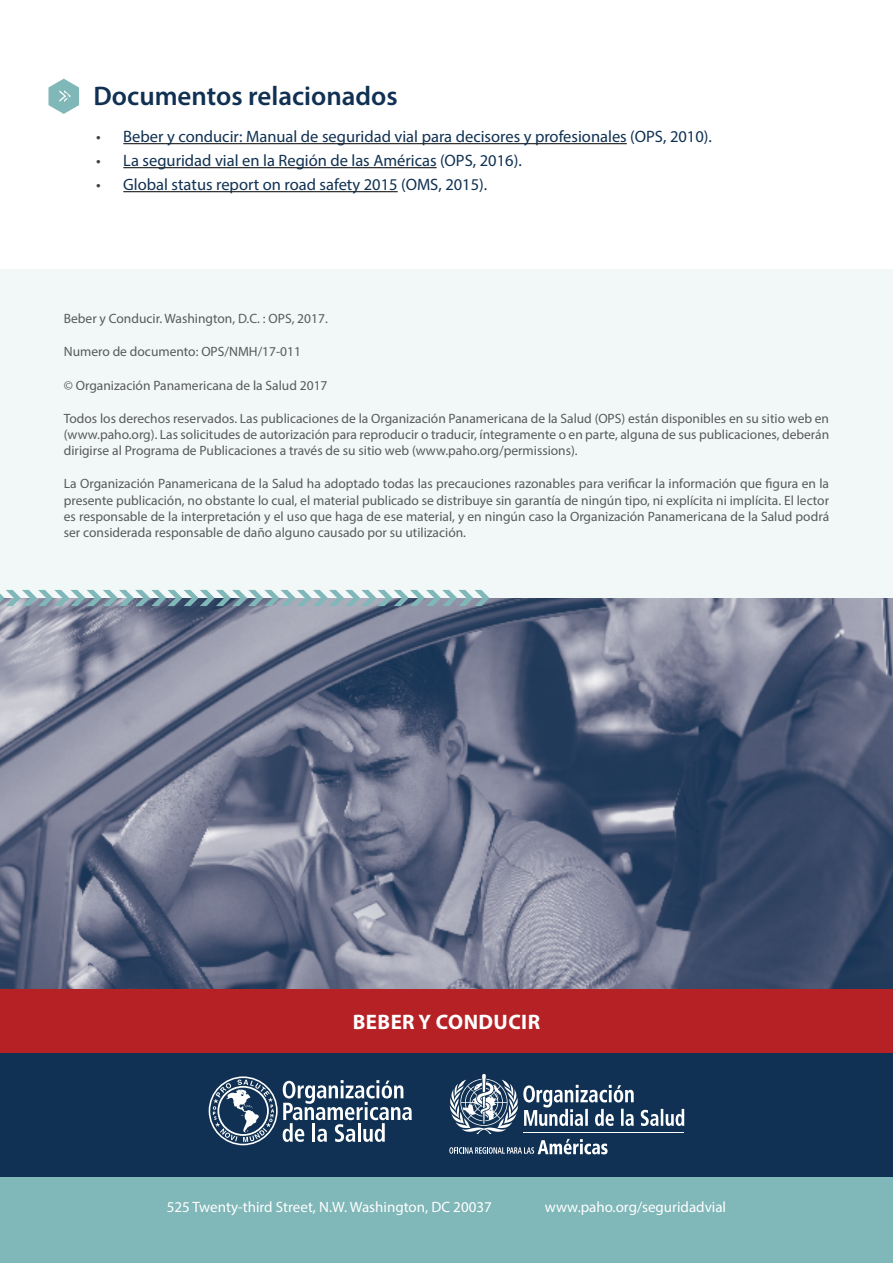
<style>
.page{position:relative;width:893px;height:1263px;background:#fff}
.page>*{position:absolute;margin:0;border:0;box-sizing:border-box;transform-origin:0 0}
.t1{font:600 27px "Myriad Pro";color:#103153}
.t2{font:700 21px "Myriad Pro";letter-spacing:.02em;color:#fff}
.t3{font:16.5px "Myriad Pro";color:#103153}
.t4{font:15px "Myriad Pro";color:#fff}
.t5{font:13.5px/16.2px "Myriad Pro";color:#58595b;text-align:justify}
.s1{color:#80b7b9}
.s2{color:#414042}
</style>
<div class="page">
<div style="left:0;top:270px;width:893px;height:328px;background:#f2f7f8"></div>
<img style="left:0;top:598px;width:893px;height:391px">
<svg style="left:0;top:590px;width:489px;height:16px"></svg>
<div style="left:0;top:989px;width:893px;height:189px;background:#103153"></div>
<div style="left:0;top:1178px;width:893px;height:85px;background:#80b7b9"></div>
<div style="left:0;top:989px;width:893px;height:64px;background:#b62126"></div>
<svg style="left:209px;top:1076px;width:203px;height:69px"></svg>
<svg style="left:449px;top:1074px;width:235px;height:80px"></svg>
<svg style="left:49px;top:79px;width:30px;height:35px"></svg>
<hr style="left:123px;top:143px;width:504px;height:1px;background:#000">
<hr style="left:123px;top:167px;width:314px;height:1px;background:#000">
<hr style="left:123px;top:191px;width:275px;height:1px;background:#000">
<h1 class="t1" style="left:64px;top:79px;width:335px"><span class="s1">»</span> Documentos relacionados</h1>
<p class="t3" style="left:96px;top:126px;width:617px"><span class="s2">•</span> Beber y conducir: Manual de seguridad vial para decisores y profesionales (OPS, 2010).</p>
<p class="t3" style="left:96px;top:150px;width:427px"><span class="s2">•</span> La seguridad vial en la Región de las Américas (OPS, 2016).</p>
<p class="t3" style="left:96px;top:174px;width:392px"><span class="s2">•</span> Global status report on road safety 2015 (OMS, 2015).</p>
<p class="t5" style="left:64px;top:310px;width:266px">Beber y Conducir. Washington, D.C. : OPS, 2017.</p>
<p class="t5" style="left:64px;top:344px;width:239px">Numero de documento: OPS/NMH/17-011</p>
<p class="t5" style="left:64px;top:377px;width:265px">© Organización Panamericana de la Salud 2017</p>
<p class="t5" style="left:64px;top:410px;width:767px">Todos los derechos reservados. Las publicaciones de la Organización Panamericana de la Salud (OPS) están disponibles en su sitio web en (www.paho.org). Las solicitudes de autorización para reproducir o traducir, íntegramente o en parte, alguna de sus publicaciones, deberán dirigirse al Programa de Publicaciones a través de su sitio web (www.paho.org/permissions).</p>
<p class="t5" style="left:64px;top:476px;width:767px">La Organización Panamericana de la Salud ha adoptado todas las precauciones razonables para verificar la información que figura en la presente publicación, no obstante lo cual, el material publicado se distribuye sin garantía de ningún tipo, ni explícita ni implícita. El lector es responsable de la interpretación y el uso que haga de ese material, y en ningún caso la Organización Panamericana de la Salud podrá ser considerada responsable de daño alguno causado por su utilización.</p>
<h2 class="t2" style="left:353px;top:1008px;width:189px">BEBER Y CONDUCIR</h2>
<p class="t4" style="left:167px;top:1197px;width:326px">525 Twenty-third Street, N.W. Washington, DC 20037</p>
<p class="t4" style="left:545px;top:1197px;width:183px">www.paho.org/seguridadvial</p>
</div>
